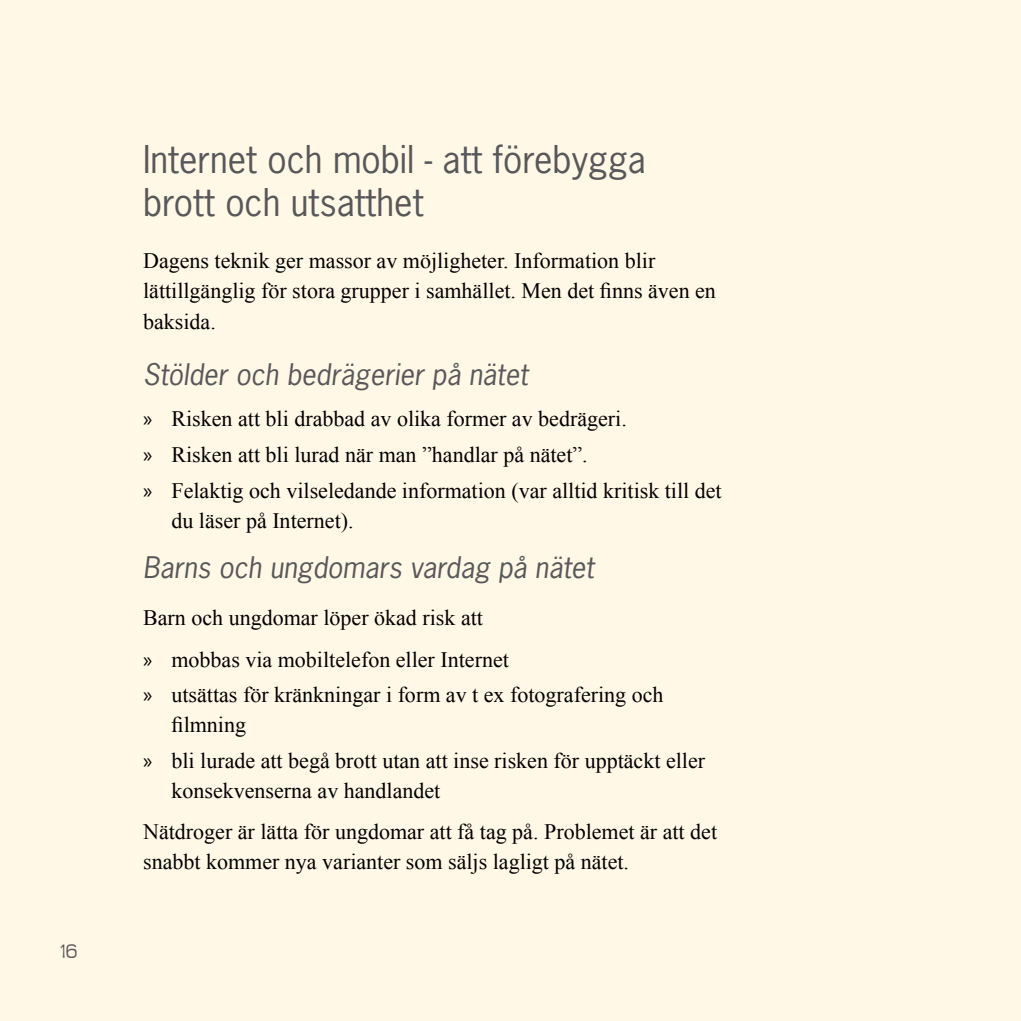
<style>
.page{position:relative;width:1021px;height:1021px;background:#fff}
.page>*{position:absolute;margin:0;border:0;box-sizing:border-box;transform-origin:0 0}
.t1{font:36px/43.2px "News Gothic Std";color:#58585a}
.t2{font:italic 28px "News Gothic Std";color:#58585a}
.t3{font:22px/30px "Times New Roman";color:#000}
.t4{font:300 22px "Teen";color:#58585a}
.s1{font-family:"Myriad Pro"}
</style>
<div class="page">
<div style="left:0;top:0;width:1020px;height:1020px;background:#fff8e7"></div>
<p class="t4" style="left:61px;top:940px;width:19px">16</p>
<h1 class="t1" style="left:143px;top:137px;width:504px">Internet och mobil - att förebygga brott och utsatthet</h1>
<p class="t3" style="left:143px;top:246px;width:574px">Dagens teknik ger massor av möjligheter. Information blir lättillgänglig för stora grupper i samhället. Men det finns även en baksida.</p>
<p class="t2" style="left:143px;top:356px;width:386px">Stölder och bedrägerier på nätet</p>
<p class="t3" style="left:143px;top:400px;width:580px;line-height:35.6px"><span class="s1">»</span> Risken att bli drabbad av olika former av bedrägeri.<br><span class="s1">»</span> Risken att bli lurad när man ”handlar på nätet”.<br><span class="s1">»</span> Felaktig och vilseledande information (var alltid kritisk till det</p>
<p class="t3" style="left:171px;top:505px;width:184px">du läser på Internet).</p>
<p class="t2" style="left:143px;top:549px;width:452px">Barns och ungdomars vardag på nätet</p>
<p class="t3" style="left:143px;top:596px;width:367px;line-height:41.4px">Barn och ungdomar löper ökad risk att<br><span class="s1">»</span> mobbas via mobiltelefon eller Internet</p>
<p class="t3" style="left:171px;top:679px;width:493px;text-indent:-28px"><span class="s1">»</span> utsättas för kränkningar i form av t ex fotografering och filmning</p>
<p class="t3" style="left:171px;top:745px;width:535px;text-indent:-28px"><span class="s1">»</span> bli lurade att begå brott utan att inse risken för upptäckt eller konsekvenserna av handlandet</p>
<p class="t3" style="left:143px;top:816px;width:575px">Nätdroger är lätta för ungdomar att få tag på. Problemet är att det snabbt kommer nya varianter som säljs lagligt på nätet.</p>
</div>
